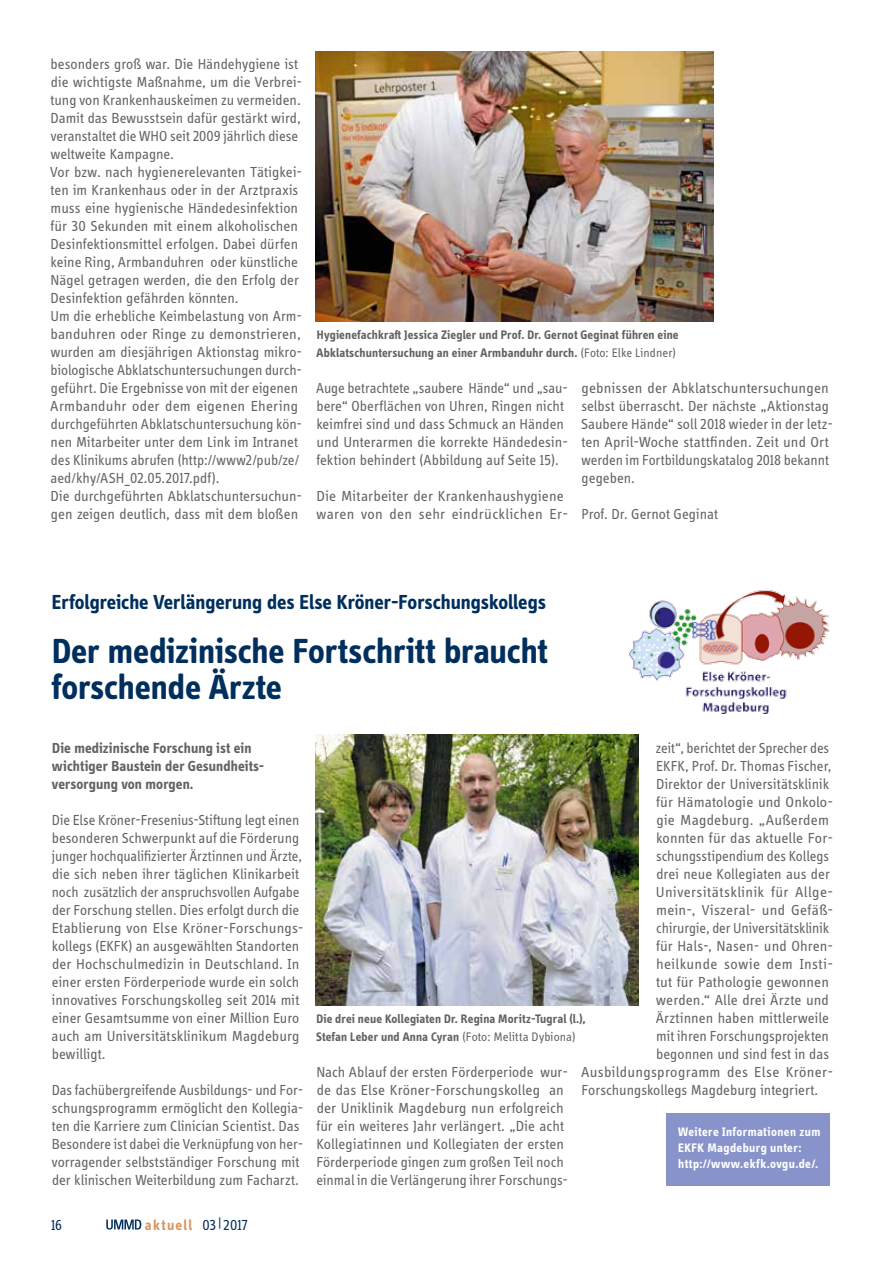
<style>
.page{position:relative;width:893px;height:1263px;background:#fff}
.page>*{position:absolute;margin:0;border:0;box-sizing:border-box;transform-origin:0 0}
.t1{font:700 36px/36px "Info Display OT";letter-spacing:-.005em;color:#002f5d}
.t2{font:700 21px "Info Display OT";color:#002f5d}
.t3{font:15px/18px "Info Display OT";color:#636362}
.t4{font:700 15px/18px "Info Display OT";letter-spacing:.005em;color:#636362}
.t5{font:15px "Info Display OT";letter-spacing:.02em;color:#636362}
.t6{font:15px "Info Display OT";letter-spacing:.025em;color:#636362}
.t7{font:700 15px "Info Display OT";letter-spacing:.09em;color:#d79863}
.t8{font:15px "Info Display OT";color:#002f5d}
.t9{font:700 12.75px/18px "Info Display OT";letter-spacing:.015em;color:#636362}
.t10{font:700 12.75px/15.8px "Info Display OT";letter-spacing:.035em;color:#fff}
.s1{font-weight:400}
.s2{font-weight:400;color:#002f5d}
</style>
<div class="page">
<img style="left:316px;top:734px;width:323px;height:271px">
<img style="left:628px;top:590px;width:202px;height:124px">
<div style="left:666px;top:1113px;width:163px;height:72px;background:#8793ca"></div>
<img style="left:316px;top:52px;width:398px;height:269px">
<svg style="left:106px;top:1219px;width:35px;height:10px"></svg>
<p class="t3" style="left:50px;top:55px;width:254px">besonders groß war. Die Händehygiene ist die wichtigste Maßnahme, um die Verbrei&shy;tung von Krankenhauskeimen zu vermeiden.<br>Damit das Bewusstsein dafür gestärkt wird, veranstaltet die WHO seit 2009 jährlich diese weltweite Kampagne.<br>Vor bzw. nach hygienerelevanten Tätigkei&shy;ten im Krankenhaus oder in der Arztpraxis muss eine hygienische Händedesinfektion für 30 Sekunden mit einem alkoholischen Desinfektionsmittel erfolgen. Dabei dürfen keine Ring, Armbanduhren oder künstliche Nägel getragen werden, die den Erfolg der Desinfektion gefährden könnten.<br>Um die erhebliche Keimbelastung von Arm&shy;banduhren oder Ringe zu demonstrieren, wurden am diesjährigen Aktionstag mikro&shy;biologische Abklatschuntersuchungen durch&shy;geführt. Die Ergebnisse von mit der eigenen Armbanduhr oder dem eigenen Ehering durchgeführten Abklatschuntersuchung kön&shy;nen Mitarbeiter unter dem Link im Intranet des Klinikums abrufen (http://www2/pub/ze/ aed/khy/ASH_02.05.2017.pdf).<br>Die durchgeführten Abklatschuntersuchun&shy;gen zeigen deutlich, dass mit dem bloßen</p>
<p class="t9" style="left:317px;top:326px;width:364px">Hygienefachkraft Jessica Ziegler und Prof. Dr. Gernot Geginat führen eine<br>Abklatschuntersuchung an einer Armbanduhr durch. <span class="s1">(Foto: Elke Lindner)</span></p>
<p class="t3" style="left:316px;top:379px;width:253px">Auge betrachtete „saubere Hände“ und „sau&shy;bere“ Oberflächen von Uhren, Ringen nicht keimfrei sind und dass Schmuck an Händen und Unterarmen die korrekte Händedesin&shy;fektion behindert (Abbildung auf Seite 15).</p>
<p class="t3" style="left:316px;top:487px;width:253px">Die Mitarbeiter der Krankenhaushygiene waren von den sehr eindrücklichen Er-</p>
<p class="t3" style="left:581px;top:379px;width:253px">gebnissen der Abklatschuntersuchungen selbst überrascht. Der nächste „Aktionstag Saubere Hände“ soll 2018 wieder in der letz&shy;ten April-Woche stattfinden. Zeit und Ort werden im Fortbildungskatalog 2018 bekannt gegeben.</p>
<p class="t3" style="left:581px;top:505px;width:138px">Prof. Dr. Gernot Geginat</p>
<h2 class="t2" style="left:52px;top:589px;width:496px">Erfolgreiche Verlängerung des Else Kröner-Forschungskollegs</h2>
<h1 class="t1" style="left:52px;top:633px;width:498px">Der medizinische Fortschritt braucht forschende Ärzte</h1>
<p class="t4" style="left:52px;top:739px;width:213px">Die medizinische Forschung ist ein wichtiger Baustein der Gesundheits&shy;versorgung von morgen.</p>
<p class="t3" style="left:52px;top:811px;width:253px">Die Else Kröner-Fresenius-Stiftung legt einen besonderen Schwerpunkt auf die Förderung junger hochqualifizierter Ärztinnen und Ärzte, die sich neben ihrer täglichen Klinikarbeit noch zusätzlich der anspruchsvollen Aufgabe der Forschung stellen. Dies erfolgt durch die Etablierung von Else Kröner-Forschungs&shy;kollegs (EKFK) an ausgewählten Standorten der Hochschulmedizin in Deutschland. In einer ersten Förderperiode wurde ein solch innovatives Forschungskolleg seit 2014 mit einer Gesamtsumme von einer Million Euro auch am Universitätsklinikum Magdeburg bewilligt.</p>
<p class="t3" style="left:52px;top:1081px;width:253px">Das fachübergreifende Ausbildungs- und For&shy;schungsprogramm ermöglicht den Kollegia&shy;ten die Karriere zum Clinician Scientist. Das Besondere ist dabei die Verknüpfung von her&shy;vorragender selbstständiger Forschung mit der klinischen Weiterbildung zum Facharzt.</p>
<p class="t8" style="left:51px;top:1216px;width:13px">16</p>
<p class="t7" style="left:145px;top:1215px;width:105px">aktuell <span class="s2">03|2017</span></p>
<p class="t3" style="left:656px;top:739px;width:175px">zeit“, berichtet der Sprecher des</p>
<p class="t3" style="left:656px;top:757px;width:177px">EKFK, Prof. Dr. Thomas Fischer,</p>
<p class="t3" style="left:656px;top:775px;width:175px">Direktor der Universitätsklinik</p>
<p class="t3" style="left:656px;top:793px;width:178px">für Hämatologie und Onkolo-</p>
<p class="t3" style="left:656px;top:811px;width:174px">gie Magdeburg. „Außerdem</p>
<p class="t3" style="left:656px;top:829px;width:179px">konnten für das aktuelle For-</p>
<p class="t3" style="left:656px;top:847px;width:175px">schungsstipendium des Kollegs</p>
<p class="t3" style="left:656px;top:865px;width:175px">drei neue Kollegiaten aus der</p>
<p class="t6" style="left:656px;top:883px;width:179px">Universitätsklinik für Allge-</p>
<p class="t5" style="left:656px;top:901px;width:179px">mein-, Viszeral- und Gefäß-</p>
<p class="t3" style="left:656px;top:919px;width:175px">chirurgie, der Universitätsklinik</p>
<p class="t3" style="left:656px;top:937px;width:178px">für Hals-, Nasen- und Ohren-</p>
<p class="t6" style="left:656px;top:955px;width:179px">heilkunde sowie dem Insti-</p>
<p class="t3" style="left:656px;top:973px;width:174px">tut für Pathologie gewonnen</p>
<p class="t3" style="left:656px;top:991px;width:174px">werden.“ Alle drei Ärzte und</p>
<p class="t3" style="left:656px;top:1009px;width:175px">Ärztinnen haben mittlerweile</p>
<p class="t3" style="left:656px;top:1027px;width:174px">mit ihren Forschungsprojekten</p>
<p class="t3" style="left:656px;top:1045px;width:175px">begonnen und sind fest in das</p>
<p class="t5" style="left:581px;top:1063px;width:253px">Ausbildungsprogramm des Else Kröner-</p>
<p class="t3" style="left:581px;top:1081px;width:238px">Forschungskollegs Magdeburg integriert.</p>
<p class="t9" style="left:316px;top:1010px;width:271px">Die drei neue Kollegiaten Dr. Regina Moritz-Tugral (l.),<br>Stefan Leber und Anna Cyran <span class="s1">(Foto: Melitta Dybiona)</span></p>
<p class="t3" style="left:316px;top:1063px;width:253px">Nach Ablauf der ersten Förderperiode wur&shy;de das Else Kröner-Forschungskolleg an der Uniklinik Magdeburg nun erfolgreich für ein weiteres Jahr verlängert. „Die acht Kollegiatinnen und Kollegiaten der ersten Förderperiode gingen zum großen Teil noch einmal in die Verlängerung ihrer Forschungs-</p>
<p class="t10" style="left:678px;top:1124px;width:144px">Weitere Informationen zum<br>EKFK Magdeburg unter: http://www.ekfk.ovgu.de/.</p>
</div>
